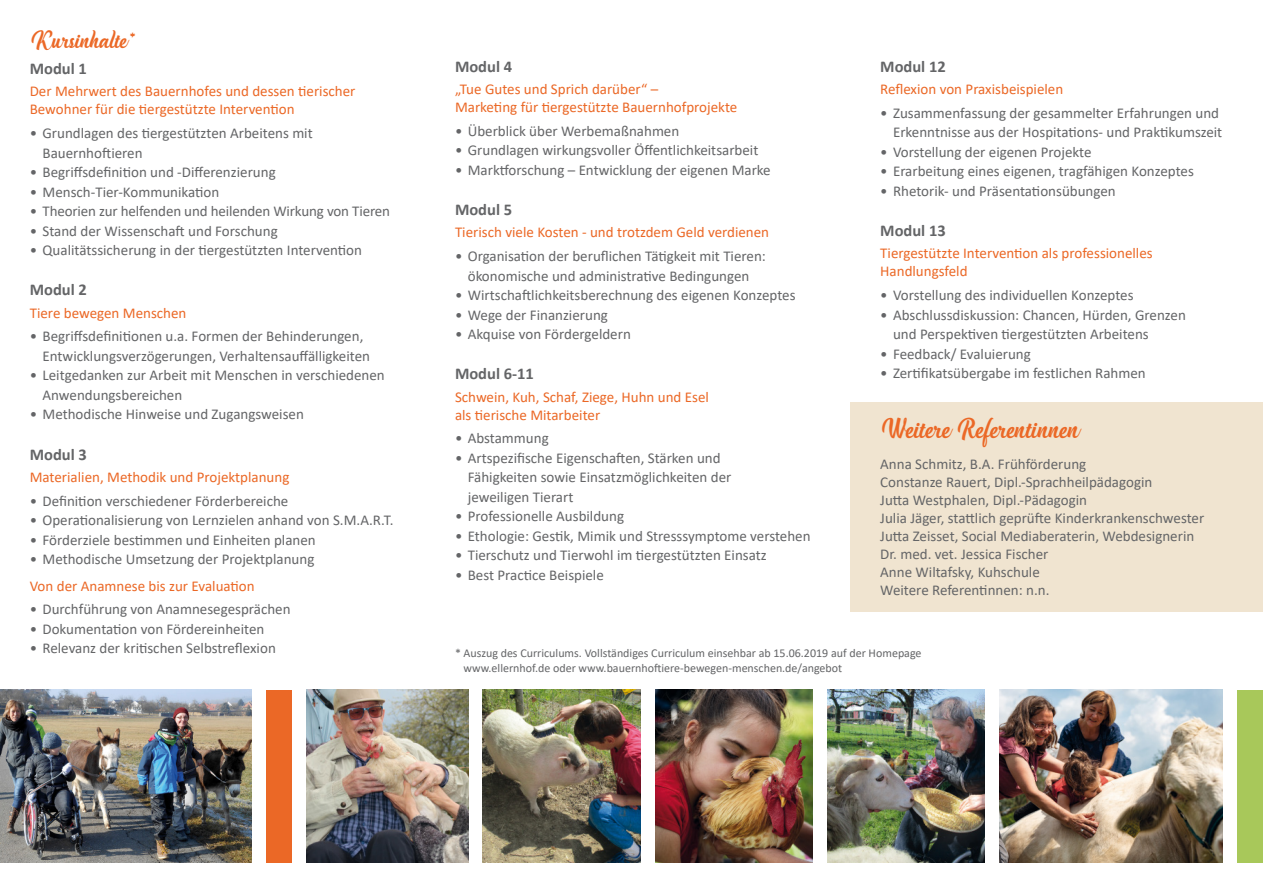
<style>
.page{position:relative;width:1263px;height:893px;background:#fff}
.page>*{position:absolute;margin:0;border:0;box-sizing:border-box;transform-origin:0 0}
.t1{font:24px "Handycheera";color:#eb6826}
.t2{font:21px "Handycheera";color:#eb6826}
.t3{font:700 16.5px "Calibri";color:#646567}
.t4{font:15px/19.5px "Calibri";color:#646567}
.t5{font:15px/18px "Calibri";color:#eb6826}
.t6{font:12px/15px "Calibri";color:#646567}
.s1{font-family:"Andamar"}
</style>
<div class="page">
<div style="left:850px;top:402px;width:413px;height:209px;background:#f0e4d0"></div>
<div style="left:1237px;top:690px;width:26px;height:173px;background:#a8c85a"></div>
<img style="left:999px;top:690px;width:224px;height:173px">
<img style="left:827px;top:690px;width:158px;height:173px">
<img style="left:655px;top:690px;width:158px;height:173px">
<img style="left:306px;top:690px;width:162px;height:173px">
<img style="left:483px;top:690px;width:157px;height:173px">
<div style="left:266px;top:690px;width:26px;height:173px;background:#eb6826"></div>
<img style="left:0;top:690px;width:251px;height:173px">
<h2 class="t2" style="left:30px;top:25px;width:108px">Kursinhalte<span class="s1">*</span></h2>
<p class="t3" style="left:30px;top:57px;width:59px">Modul 1</p>
<p class="t5" style="left:30px;top:82px;width:327px">Der Mehrwert des Bauernhofes und dessen tierischer<br>Bewohner für die tiergestützte Intervention</p>
<p class="t4" style="left:43px;top:123px;width:272px;text-indent:-13px">• Grundlagen des tiergestützten Arbeitens mit<br>Bauernhoftieren</p>
<p class="t4" style="left:30px;top:162px;width:247px">• Begriffsdefinition und -Differenzierung</p>
<p class="t4" style="left:30px;top:181px;width:191px">• Mensch-Tier-Kommunikation</p>
<p class="t4" style="left:30px;top:201px;width:362px">• Theorien zur helfenden und heilenden Wirkung von Tieren</p>
<p class="t4" style="left:30px;top:220px;width:249px">• Stand der Wissenschaft und Forschung</p>
<p class="t4" style="left:30px;top:240px;width:334px">• Qualitätssicherung in der tiergestützten Intervention</p>
<p class="t3" style="left:30px;top:278px;width:59px">Modul 2</p>
<p class="t5" style="left:30px;top:303px;width:158px">Tiere bewegen Menschen</p>
<p class="t4" style="left:43px;top:326px;width:329px;text-indent:-13px">• Begriffsdefinitionen u.a. Formen der Behinderungen,<br>Entwicklungsverzögerungen, Verhaltensauffälligkeiten</p>
<p class="t4" style="left:43px;top:365px;width:344px;text-indent:-13px">• Leitgedanken zur Arbeit mit Menschen in verschiedenen<br>Anwendungsbereichen</p>
<p class="t4" style="left:30px;top:404px;width:276px">• Methodische Hinweise und Zugangsweisen</p>
<p class="t3" style="left:30px;top:442px;width:59px">Modul 3</p>
<p class="t5" style="left:30px;top:467px;width:261px">Materialien, Methodik und Projektplanung</p>
<p class="t4" style="left:30px;top:490px;width:260px">• Definition verschiedener Förderbereiche</p>
<p class="t4" style="left:30px;top:510px;width:365px">• Operationalisierung von Lernzielen anhand von S.M.A.R.T.</p>
<p class="t4" style="left:30px;top:529px;width:287px">• Förderziele bestimmen und Einheiten planen</p>
<p class="t4" style="left:30px;top:549px;width:286px">• Methodische Umsetzung der Projektplanung</p>
<p class="t5" style="left:30px;top:576px;width:226px">Von der Anamnese bis zur Evaluation</p>
<p class="t4" style="left:30px;top:599px;width:262px">• Durchführung von Anamnesegesprächen</p>
<p class="t4" style="left:30px;top:619px;width:236px">• Dokumentation von Fördereinheiten</p>
<p class="t4" style="left:30px;top:638px;width:248px">• Relevanz der kritischen Selbstreflexion</p>
<p class="t3" style="left:455px;top:55px;width:59px">Modul 4</p>
<p class="t5" style="left:455px;top:80px;width:284px">„Tue Gutes und Sprich darüber“ –<br>Marketing für tiergestützte Bauernhofprojekte</p>
<p class="t4" style="left:455px;top:121px;width:226px">• Überblick über Werbemaßnahmen</p>
<p class="t4" style="left:455px;top:140px;width:305px">• Grundlagen wirkungsvoller Öffentlichkeitsarbeit</p>
<p class="t4" style="left:455px;top:160px;width:317px">• Marktforschung – Entwicklung der eigenen Marke</p>
<p class="t3" style="left:455px;top:198px;width:59px">Modul 5</p>
<p class="t5" style="left:455px;top:223px;width:316px">Tierisch viele Kosten - und trotzdem Geld verdienen</p>
<p class="t4" style="left:455px;top:246px;width:312px;text-align:center">• Organisation der beruflichen Tätigkeit mit Tieren: ökonomische und administrative Bedingungen</p>
<p class="t4" style="left:455px;top:285px;width:342px">• Wirtschaftlichkeitsberechnung des eigenen Konzeptes</p>
<p class="t4" style="left:455px;top:305px;width:154px">• Wege der Finanzierung</p>
<p class="t4" style="left:455px;top:324px;width:177px">• Akquise von Fördergeldern</p>
<p class="t3" style="left:455px;top:362px;width:80px">Modul 6-11</p>
<p class="t5" style="left:455px;top:387px;width:255px">Schwein, Kuh, Schaf, Ziege, Huhn und Esel als tierische Mitarbeiter</p>
<p class="t4" style="left:455px;top:428px;width:95px">• Abstammung</p>
<p class="t4" style="left:468px;top:448px;width:265px;text-indent:-13px">• Artspezifische Eigenschaften, Stärken und<br>Fähigkeiten sowie Einsatzmöglichkeiten der jeweiligen Tierart</p>
<p class="t4" style="left:455px;top:506px;width:171px">• Professionelle Ausbildung</p>
<p class="t4" style="left:455px;top:526px;width:357px">• Ethologie: Gestik, Mimik und Stresssymptome verstehen</p>
<p class="t4" style="left:455px;top:545px;width:313px">• Tierschutz und Tierwohl im tiergestützten Einsatz</p>
<p class="t4" style="left:455px;top:565px;width:150px">• Best Practice Beispiele</p>
<p class="t3" style="left:880px;top:55px;width:67px">Modul 12</p>
<p class="t5" style="left:880px;top:80px;width:185px">Reflexion von Praxisbeispielen</p>
<p class="t4" style="left:880px;top:103px;width:344px;text-align:right">• Zusammenfassung der gesammelter Erfahrungen und<br>Erkenntnisse aus der Hospitations- und Praktikumszeit</p>
<p class="t4" style="left:880px;top:142px;width:213px">• Vorstellung der eigenen Projekte</p>
<p class="t4" style="left:880px;top:161px;width:315px">• Erarbeitung eines eigenen, tragfähigen Konzeptes</p>
<p class="t4" style="left:880px;top:181px;width:237px">• Rhetorik- und Präsentationsübungen</p>
<p class="t3" style="left:880px;top:219px;width:67px">Modul 13</p>
<p class="t5" style="left:880px;top:244px;width:274px">Tiergestützte Intervention als professionelles<br>Handlungsfeld</p>
<p class="t4" style="left:880px;top:285px;width:255px">• Vorstellung des individuellen Konzeptes</p>
<p class="t4" style="left:893px;top:305px;width:294px;text-indent:-13px">• Abschlussdiskussion: Chancen, Hürden, Grenzen und Perspektiven tiergestützten Arbeitens</p>
<p class="t4" style="left:880px;top:344px;width:152px">• Feedback/ Evaluierung</p>
<p class="t4" style="left:880px;top:363px;width:267px">• Zertifikatsübergabe im festlichen Rahmen</p>
<h1 class="t1" style="left:880px;top:412px;width:200px">Weitere Referentinnen</h1>
<p class="t4" style="left:880px;top:454px;width:325px;line-height:18px">Anna Schmitz, B.A. Frühförderung<br>Constanze Rauert, Dipl.-Sprachheilpädagogin<br>Jutta Westphalen, Dipl.-Pädagogin<br>Julia Jäger, stattlich geprüfte Kinderkrankenschwester Jutta Zeisset, Social Mediaberaterin, Webdesignerin Dr. med. vet. Jessica Fischer<br>Anne Wiltafsky, Kuhschule<br>Weitere Referentinnen: n.n.</p>
<p class="t6" style="left:463px;top:646px;width:459px;text-indent:-9px">* Auszug des Curriculums. Vollständiges Curriculum einsehbar ab 15.06.2019 auf der Homepage www.ellernhof.de oder www.bauernhoftiere-bewegen-menschen.de/angebot</p>
</div>
